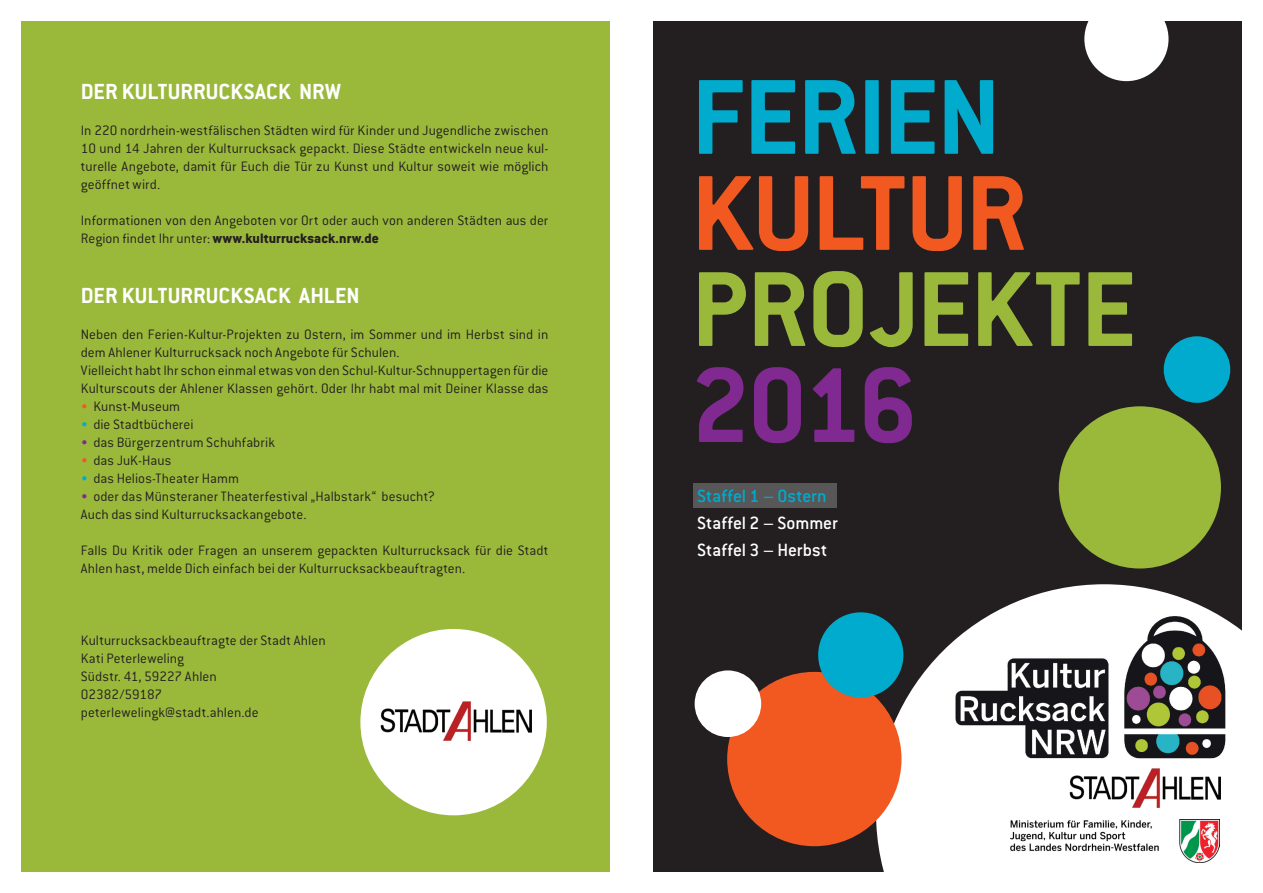
<style>
.page{position:relative;width:1263px;height:893px;background:#fff}
.page>*{position:absolute;margin:0;border:0;box-sizing:border-box;transform-origin:0 0}
.t1{font:700 117px "Conduit ITC";letter-spacing:-.005em;color:#9ab93b}
.t2{font:700 117px "Conduit ITC";letter-spacing:-.02em;color:#00abcd}
.t3{font:700 117px "Conduit ITC";letter-spacing:-.02em;color:#f15921}
.t4{font:700 117px "Conduit ITC";color:#802990}
.t5{font:700 24px "Conduit ITC";letter-spacing:.005em;color:#fff}
.t6{font:500 19.5px/27px "Conduit ITC";letter-spacing:-.005em;color:#fff}
.t7{font:500 19.5px "Conduit ITC";color:#00abcd}
.t8{font:300 15px/18px "Conduit ITC";letter-spacing:.005em;color:#231f20}
.s1{font-weight:800}
.s2{font-family:"DejaVu Serif";font-weight:400;color:#f15921}
.s3{font-family:"DejaVu Serif";font-weight:400;color:#00abcd}
.s4{font-family:"DejaVu Serif";font-weight:400;color:#802990}
</style>
<div class="page">
<div style="left:653px;top:21px;width:589px;height:851px;background:#231f20"></div>
<div style="left:21px;top:21px;width:589px;height:851px;background:#9ab93b"></div>
<svg style="left:876px;top:584px;width:366px;height:288px;fill:#fff"></svg>
<img style="left:954px;top:611px;width:275px;height:152px">
<div style="left:1059px;top:406px;width:162px;height:162px;background:#9ab93b;border-radius:50%"></div>
<div style="left:360px;top:629px;width:187px;height:186px;background:#fff;border-radius:50%"></div>
<img style="left:380px;top:702px;width:151px;height:39px">
<img style="left:1011px;top:820px;width:208px;height:42px">
<div style="left:1164px;top:336px;width:66px;height:67px;background:#00abcd;border-radius:50%"></div>
<div style="left:727px;top:672px;width:174px;height:174px;background:#f15921;border-radius:50%"></div>
<div style="left:695px;top:670px;width:66px;height:67px;background:#fff;border-radius:50%"></div>
<div style="left:818px;top:612px;width:85px;height:86px;background:#00abcd;border-radius:50%"></div>
<svg style="left:1084px;top:21px;width:84px;height:60px;background:#dcdbdb"></svg>
<div style="left:693px;top:483px;width:144px;height:25px;background:#575758"></div>
<img style="left:1069px;top:769px;width:151px;height:39px">
<h2 class="t5" style="left:81px;top:77px;width:262px">DER KULTURRUCKSACK NRW</h2>
<p class="t8" style="left:81px;top:121px;width:469px;text-align:justify">In 220 nordrhein-westfälischen Städten wird für Kinder und Jugendliche zwischen 10 und 14 Jahren der Kulturrucksack gepackt. Diese Städte entwickeln neue kul&shy;turelle Angebote, damit für Euch die Tür zu Kunst und Kultur soweit wie möglich geöffnet wird.</p>
<p class="t8" style="left:81px;top:211px;width:469px">Informationen von den Angeboten vor Ort oder auch von anderen Städten aus der<br>Region findet Ihr unter: <span class="s1">www.kulturrucksack.nrw.de</span></p>
<h2 class="t5" style="left:81px;top:281px;width:280px">DER KULTURRUCKSACK AHLEN</h2>
<p class="t8" style="left:81px;top:325px;width:469px">Neben den Ferien-Kultur-Projekten zu Ostern, im Sommer und im Herbst sind in dem Ahlener Kulturrucksack noch Angebote für Schulen.<br>Vielleicht habt Ihr schon einmal etwas von den Schul-Kultur-Schnuppertagen für die Kulturscouts der Ahlener Klassen gehört. Oder Ihr habt mal mit Deiner Klasse das <span class="s2">∙</span> Kunst-Museum<br><span class="s3">∙</span> die Stadtbücherei<br><span class="s4">∙</span> das Bürgerzentrum Schuhfabrik<br><span class="s2">∙</span> das JuK-Haus<br><span class="s3">∙</span> das Helios-Theater Hamm<br><span class="s4">∙</span> oder das Münsteraner Theaterfestival „Halbstark“ besucht?<br>Auch das sind Kulturrucksackangebote.</p>
<p class="t8" style="left:81px;top:541px;width:469px">Falls Du Kritik oder Fragen an unserem gepackten Kulturrucksack für die Stadt<br>Ahlen hast, melde Dich einfach bei der Kulturrucksackbeauftragten.</p>
<p class="t8" style="left:81px;top:631px;width:246px">Kulturrucksackbeauftragte der Stadt Ahlen<br>Kati Peterleweling<br>Südstr. 41, 59227 Ahlen<br>02382/59187 peterlewelingk@stadt.ahlen.de</p>
<h1 class="t2" style="left:691px;top:47px;width:311px">FERIEN</h1>
<h1 class="t3" style="left:691px;top:143px;width:337px">KULTUR</h1>
<h1 class="t1" style="left:691px;top:239px;width:447px">PROJEKTE</h1>
<h1 class="t4" style="left:691px;top:335px;width:228px">2016</h1>
<h3 class="t7" style="left:697px;top:484px;width:131px">Staffel 1 – Ostern</h3>
<h3 class="t6" style="left:697px;top:509px;width:142px">Staffel 2 – Sommer<br>Staffel 3 – Herbst</h3>
</div>
